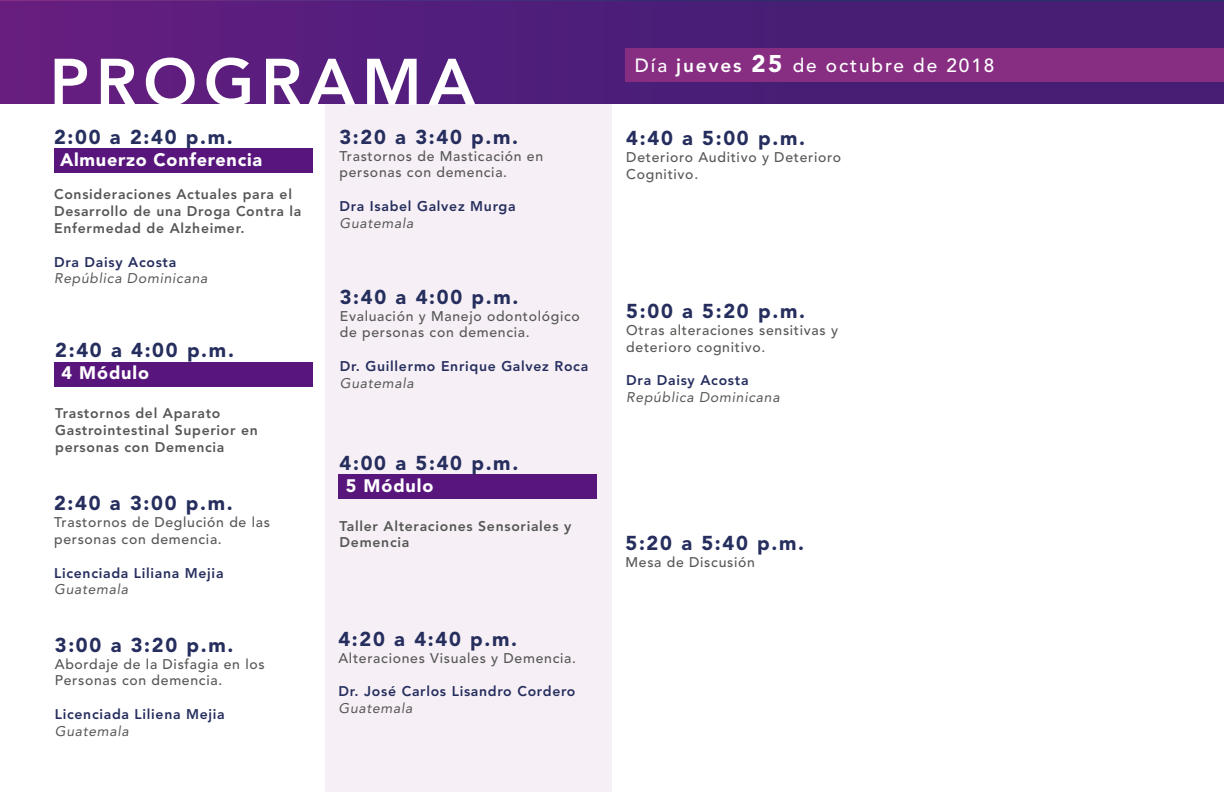
<style>
.page{position:relative;width:1224px;height:792px;background:#fff}
.page>*{position:absolute;margin:0;border:0;box-sizing:border-box;transform-origin:0 0}
.t1{font:800 65px "Avenir LT Std";letter-spacing:.1em;color:#fff}
.t2{font:900 20px "Avenir LT Std";letter-spacing:.085em;color:#262e5e}
.t3{font:500 19px "Avenir LT Std";letter-spacing:.1em;color:#fff}
.t4{font:900 18px "Avenir LT Std";letter-spacing:.04em;color:#fff}
.t5{font:500 14px/16.8px "Avenir LT Std";letter-spacing:.05em;color:#575756}
.t6{font:800 14px/16.8px "Avenir LT Std";letter-spacing:.05em;color:#575756}
.t7{font:800 14px "Avenir LT Std";letter-spacing:.05em;color:#262e5e}
.t8{font:italic 14px "Avenir LT Std";letter-spacing:.05em;color:#575756}
.s1{font-weight:800}
.s2{font-weight:900;font-size:24px}
</style>
<div class="page">
<div style="left:326px;top:103px;width:286px;height:689px;background:#f6f0f6"></div>
<div style="left:0;top:1px;width:1224px;height:103px;background:linear-gradient(to right,#621e81,#3e1f72)"></div>
<div style="left:626px;top:48px;width:598px;height:34px;background:#872e82"></div>
<div style="left:54px;top:362px;width:259px;height:25px;background:#58167d"></div>
<div style="left:54px;top:148px;width:259px;height:25px;background:#58167d"></div>
<div style="left:338px;top:474px;width:259px;height:25px;background:#58167d"></div>
<h1 class="t1" style="left:50px;top:44px;width:427px">PROGRAMA</h1>
<h3 class="t3" style="left:635px;top:55px;width:361px">Día <span class="s1">jueves</span> <span class="s2">25</span> de octubre de 2018</h3>
<h2 class="t2" style="left:54px;top:125px;width:180px">2:00 a 2:40 p.m.</h2>
<p class="t4" style="left:60px;top:149px;width:203px">Almuerzo Conferencia</p>
<p class="t6" style="left:54px;top:186px;width:249px">Consideraciones Actuales para el<br>Desarrollo de una Droga Contra la<br>Enfermedad de Alzheimer.</p>
<p class="t7" style="left:54px;top:253px;width:124px">Dra Daisy Acosta</p>
<p class="t8" style="left:54px;top:270px;width:155px">República Dominicana</p>
<h2 class="t2" style="left:55px;top:338px;width:180px">2:40 a 4:00 p.m.</h2>
<p class="t4" style="left:61px;top:362px;width:89px">4 Módulo</p>
<p class="t6" style="left:55px;top:405px;width:204px">Trastornos del Aparato<br>Gastrointestinal Superior en personas con Demencia</p>
<h2 class="t2" style="left:54px;top:491px;width:180px">2:40 a 3:00 p.m.</h2>
<p class="t5" style="left:54px;top:514px;width:217px">Trastornos de Deglución de las personas con demencia.</p>
<p class="t7" style="left:54px;top:565px;width:171px">Licenciada Liliana Mejia</p>
<p class="t8" style="left:54px;top:581px;width:76px">Guatemala</p>
<h2 class="t2" style="left:55px;top:633px;width:180px">3:00 a 3:20 p.m.</h2>
<p class="t5" style="left:55px;top:656px;width:211px">Abordaje de la Disfagia en los<br>Personas con demencia.</p>
<p class="t7" style="left:55px;top:706px;width:171px">Licenciada Liliena Mejia</p>
<p class="t8" style="left:55px;top:723px;width:76px">Guatemala</p>
<h2 class="t2" style="left:339px;top:125px;width:180px">3:20 a 3:40 p.m.</h2>
<p class="t5" style="left:339px;top:148px;width:205px">Trastornos de Masticación en personas con demencia.</p>
<p class="t7" style="left:339px;top:198px;width:178px">Dra Isabel Galvez Murga</p>
<p class="t8" style="left:339px;top:215px;width:76px">Guatemala</p>
<h2 class="t2" style="left:340px;top:285px;width:180px">3:40 a 4:00 p.m.</h2>
<p class="t5" style="left:340px;top:308px;width:242px">Evaluación y Manejo odontológico de personas con demencia.</p>
<p class="t7" style="left:340px;top:358px;width:250px">Dr. Guillermo Enrique Galvez Roca</p>
<p class="t8" style="left:340px;top:375px;width:76px">Guatemala</p>
<h2 class="t2" style="left:340px;top:451px;width:180px">4:00 a 5:40 p.m.</h2>
<p class="t4" style="left:346px;top:475px;width:89px">5 Módulo</p>
<p class="t6" style="left:340px;top:517px;width:233px">Taller Alteraciones Sensoriales y<br>Demencia</p>
<h2 class="t2" style="left:338px;top:627px;width:180px">4:20 a 4:40 p.m.</h2>
<p class="t5" style="left:338px;top:650px;width:239px">Alteraciones Visuales y Demencia.</p>
<p class="t7" style="left:338px;top:683px;width:239px">Dr. José Carlos Lisandro Cordero</p>
<p class="t8" style="left:338px;top:700px;width:76px">Guatemala</p>
<h2 class="t2" style="left:626px;top:126px;width:180px">4:40 a 5:00 p.m.</h2>
<p class="t5" style="left:626px;top:149px;width:216px">Deterioro Auditivo y Deterioro<br>Cognitivo.</p>
<h2 class="t2" style="left:626px;top:299px;width:180px">5:00 a 5:20 p.m.</h2>
<p class="t5" style="left:626px;top:322px;width:213px">Otras alteraciones sensitivas y deterioro cognitivo.</p>
<p class="t7" style="left:626px;top:372px;width:124px">Dra Daisy Acosta</p>
<p class="t8" style="left:626px;top:389px;width:155px">República Dominicana</p>
<h2 class="t2" style="left:626px;top:531px;width:180px">5:20 a 5:40 p.m.</h2>
<p class="t5" style="left:626px;top:554px;width:131px">Mesa de Discusión</p>
</div>
